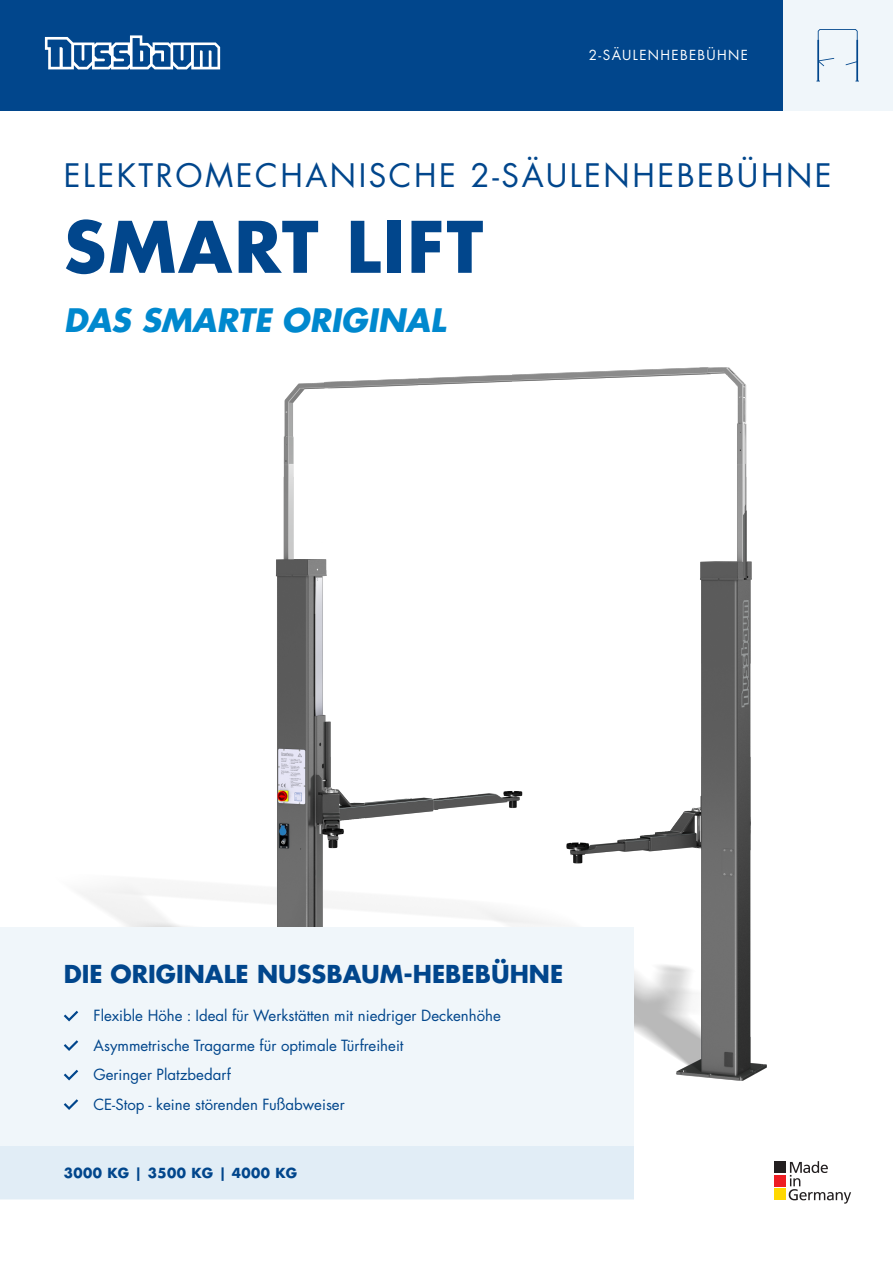
<style>
.page{position:relative;width:893px;height:1263px;background:#fff}
.page>*{position:absolute;margin:0;border:0;box-sizing:border-box;transform-origin:0 0}
.t1{font:700 69px "Futura LT Pro";letter-spacing:.03em;color:#01468c}
.t2{font:31.5px "Futura LT Pro";letter-spacing:.08em;color:#01468c}
.t3{font:italic 700 31.5px "Futura LT Pro";color:#0088ce}
.t4{font:700 24px "Futura LT Pro";color:#01468c}
.t5{font:15px "Futura LT Pro";color:#01468c}
.t6{font:700 13.5px "Futura LT Pro";letter-spacing:.03em;color:#01468c}
.t7{font:13.5px "Futura LT Pro";letter-spacing:.1em;color:#fff}
</style>
<div class="page">
<div style="left:775px;top:1161px;width:11px;height:12px;background:#231f20"></div>
<div style="left:775px;top:1175px;width:11px;height:11px;background:#ee1d23"></div>
<div style="left:775px;top:1188px;width:11px;height:12px;background:#ffd801"></div>
<svg style="left:789px;top:1161px;width:62px;height:42px"></svg>
<img style="left:80px;top:368px;width:687px;height:712px">
<div style="left:782px;top:0;width:111px;height:111px;background:#f0f6fa"></div>
<div style="left:0;top:0;width:782px;height:111px;background:#01468c"></div>
<svg style="left:45px;top:35px;width:175px;height:34px"></svg>
<svg style="left:816px;top:29px;width:43px;height:53px"></svg>
<div style="left:0;top:927px;width:634px;height:272px;background:#f0f6fa"></div>
<svg style="left:64px;top:1011px;width:14px;height:10px"></svg>
<svg style="left:64px;top:1040px;width:14px;height:11px"></svg>
<svg style="left:64px;top:1070px;width:14px;height:10px"></svg>
<svg style="left:64px;top:1099px;width:14px;height:11px"></svg>
<div style="left:0;top:1147px;width:634px;height:52px;background:#e1edf6"></div>
<p class="t7" style="left:589px;top:46px;width:161px">2-SÄULENHEBEBÜHNE</p>
<p class="t2" style="left:64px;top:154px;width:769px">ELEKTROMECHANISCHE 2-SÄULENHEBEBÜHNE</p>
<p class="t1" style="left:64px;top:194px;width:421px">SMART LIFT</p>
<p class="t3" style="left:64px;top:296px;width:383px">DAS SMARTE ORIGINAL</p>
<p class="t4" style="left:64px;top:956px;width:501px">DIE ORIGINALE NUSSBAUM-HEBEBÜHNE</p>
<p class="t5" style="left:94px;top:1006px;width:409px">Flexible Höhe : Ideal für Werkstätten mit niedriger Deckenhöhe</p>
<p class="t5" style="left:94px;top:1035px;width:311px">Asymmetrische Tragarme für optimale Türfreiheit</p>
<p class="t5" style="left:94px;top:1065px;width:139px">Geringer Platzbedarf</p>
<p class="t5" style="left:94px;top:1094px;width:253px">CE-Stop - keine störenden Fußabweiser</p>
<p class="t6" style="left:64px;top:1162px;width:235px">3000 KG | 3500 KG | 4000 KG</p>
</div>
